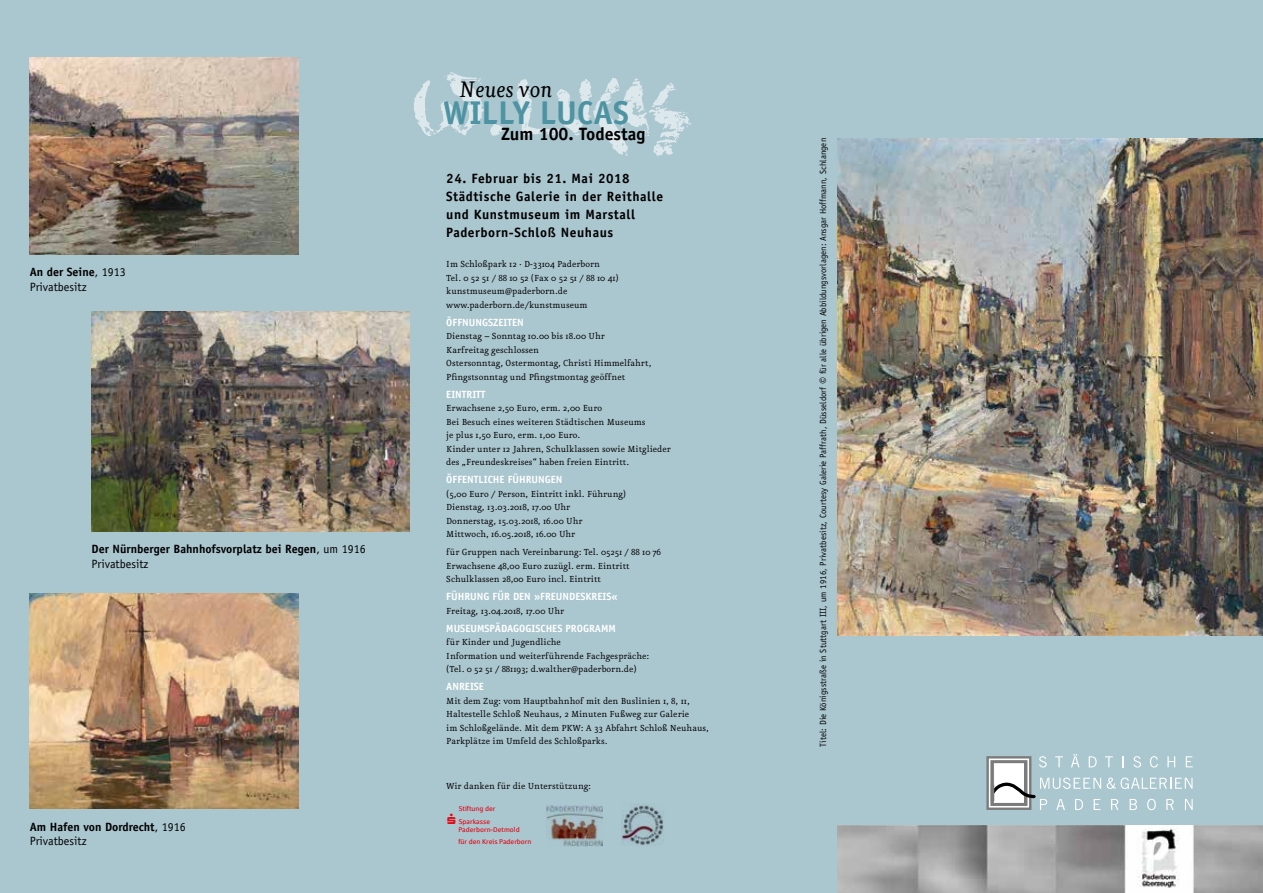
<style>
.page{position:relative;width:1263px;height:893px;background:#aac6cf}
.page>*{position:absolute;margin:0;border:0;box-sizing:border-box;transform-origin:0 0}
.t1{font:700 33px "Officina Sans";color:#4e93a2}
.t2{font:italic 26.85px "Eureka";color:#000}
.t3{font:700 17.85px "Officina Sans";color:#000}
.t4{font:700 13.5px/18px "Officina Sans";letter-spacing:.04em;color:#000}
.t5{font:700 12px/14.4px "Officina Sans";color:#000}
.t6{font:12px/14.4px "Officina Sans";color:#000}
.t7{font:10.5px/13.5px "Eureka";color:#000}
.t8{font:700 10.5px "Officina Sans";color:#fff}
.t9{font:9px "Officina Sans";letter-spacing:.01em;color:#000;scale:.96 1}
.t10{font:6.9px/8.1px "Sparkasse Rg";color:#e30613}
.s1{font-weight:700}
.s2{font-weight:400}
.s3{font-size:13.5px}
</style>
<div class="page">
<img style="left:621px;top:804px;width:43px;height:41px">
<svg style="left:993px;top:763px;width:31px;height:14px"></svg>
<div style="left:986px;top:756px;width:45px;height:54px;border:6px solid #7c7b7b"></div>
<div style="left:994px;top:764px;width:29px;height:38px;background:#fff"></div>
<div style="left:989px;top:758px;width:40px;height:49px;border:2px solid #fff"></div>
<svg style="left:1107px;top:777px;width:85px;height:12px"></svg>
<svg style="left:1039px;top:756px;width:8px;height:11px"></svg>
<svg style="left:1055px;top:756px;width:8px;height:11px"></svg>
<svg style="left:1071px;top:754px;width:8px;height:13px"></svg>
<svg style="left:1089px;top:756px;width:8px;height:11px"></svg>
<svg style="left:1105px;top:756px;width:8px;height:11px"></svg>
<svg style="left:1133px;top:756px;width:8px;height:11px"></svg>
<svg style="left:1150px;top:756px;width:8px;height:11px"></svg>
<svg style="left:1167px;top:756px;width:8px;height:11px"></svg>
<svg style="left:1186px;top:756px;width:7px;height:11px"></svg>
<svg style="left:989px;top:777px;width:112px;height:33px"></svg>
<svg style="left:1111px;top:799px;width:7px;height:11px"></svg>
<svg style="left:1129px;top:799px;width:8px;height:11px"></svg>
<svg style="left:1147px;top:799px;width:9px;height:11px"></svg>
<svg style="left:1166px;top:799px;width:8px;height:11px"></svg>
<svg style="left:1185px;top:799px;width:8px;height:11px"></svg>
<img style="left:838px;top:825px;width:425px;height:68px">
<img style="left:414px;top:72px;width:277px;height:83px">
<img style="left:838px;top:139px;width:425px;height:496px">
<img style="left:546px;top:805px;width:57px;height:41px">
<img style="left:92px;top:311px;width:317px;height:221px">
<img style="left:30px;top:57px;width:268px;height:197px">
<img style="left:30px;top:593px;width:268px;height:216px">
<p class="t6" style="left:30px;top:265px;width:98px"><span class="s1">An der Seine</span>, 1913<br>Privatbesitz</p>
<p class="t5" style="left:92px;top:542px;width:276px">Der Nürnberger Bahnhofsvorplatz bei Regen<span class="s2">, um 1916<br>Privatbesitz</span></p>
<p class="t5" style="left:30px;top:819px;width:158px">Am Hafen von Dordrecht<span class="s2">, 1916<br>Privatbesitz</span></p>
<h2 class="t2" style="left:459px;top:77px;width:95px">Neues von</h2>
<h1 class="t1" style="left:443px;top:92px;width:187px">WILLY LUCAS</h1>
<h3 class="t3" style="left:501px;top:123px;width:146px">Zum 100. Todestag</h3>
<p class="t4" style="left:446px;top:169px;width:218px">24. Februar bis 21. Mai 2018<br>Städtische Galerie in der Reithalle und Kunstmuseum im Marstall<br>Paderborn-Schloß Neuhaus</p>
<p class="t7" style="left:446px;top:258px;width:174px">Im Schloßpark 12 · D-33104 Paderborn<br>Tel. 0 52 51 / 88 10 52 (Fax 0 52 51 / 88 10 41) kunstmuseum@paderborn.de www.paderborn.de/kunstmuseum</p>
<p class="t8" style="left:446px;top:315px;width:79px">ÖFFNUNGSZEITEN</p>
<p class="t7" style="left:446px;top:330px;width:207px">Dienstag – Sonntag 10.00 bis 18.00 Uhr<br>Karfreitag geschlossen<br>Ostersonntag, Ostermontag, Christi Himmelfahrt, Pfingstsonntag und Pfingstmontag geöffnet</p>
<p class="t8" style="left:446px;top:387px;width:41px">EINTRITT</p>
<p class="t7" style="left:446px;top:402px;width:226px">Erwachsene 2,50 Euro, erm. 2,00 Euro<br>Bei Besuch eines weiteren Städtischen Museums<br>je plus 1,50 Euro, erm. 1,00 Euro.<br>Kinder unter 12 Jahren, Schulklassen sowie Mitglieder des „Freundeskreises“ haben freien Eintritt.</p>
<p class="t8" style="left:446px;top:473px;width:118px">ÖFFENTLICHE FÜHRUNGEN</p>
<p class="t7" style="left:446px;top:487px;width:181px">(5,00 Euro / Person, Eintritt inkl. Führung)<br>Dienstag, 13.03.2018, 17.00 Uhr<br>Donnerstag, 15.03.2018, 16.00 Uhr Mittwoch, 16.05.2018, 16.00 Uhr</p>
<p class="t7" style="left:446px;top:546px;width:216px">für Gruppen nach Vereinbarung: Tel. 05251 / 88 10 76<br>Erwachsene 48,00 Euro zuzügl. erm. Eintritt<br>Schulklassen 28,00 Euro incl. Eintritt</p>
<p class="t8" style="left:446px;top:590px;width:173px">FÜHRUNG FÜR DEN »FREUNDESKREIS«</p>
<p class="t7" style="left:446px;top:604px;width:119px">Freitag, 13.04.2018, 17.00 Uhr</p>
<p class="t8" style="left:446px;top:621px;width:171px">MUSEUMSPÄDAGOGISCHES PROGRAMM</p>
<p class="t7" style="left:446px;top:636px;width:204px">für Kinder und Jugendliche<br>Information und weiterführende Fachgespräche: (Tel. 0 52 51 / 881193; d.walther@paderborn.de)</p>
<p class="t8" style="left:446px;top:680px;width:39px">ANREISE</p>
<p class="t7" style="left:446px;top:694px;width:264px">Mit dem Zug: vom Hauptbahnhof mit den Buslinien 1, 8, 11, Haltestelle Schloß Neuhaus, 2 Minuten Fußweg zur Galerie<br>im Schloßgelände. Mit dem PKW: A 33 Abfahrt Schloß Neuhaus, Parkplätze im Umfeld des Schloßparks.</p>
<p class="t7" style="left:446px;top:780px;width:146px">Wir danken für die Unterstützung:</p>
<p class="t10" style="left:459px;top:805px;width:38px">Stiftung der</p>
<p class="t10" style="left:458px;top:817px;width:63px">Sparkasse<br>Paderborn-Detmold</p>
<p class="t10" style="left:458px;top:837px;width:74px">für den Kreis Paderborn</p>
<p class="t9" style="left:818px;top:747px;width:635px;rotate:-90deg">Titel: Die Königsstraße in Stuttgart III, um 1916, Privatbesitz, Courtesy Galerie Paffrath, Düsseldorf <span class="s3">©</span> für alle übrigen Abbildungsvorlagen: Ansgar Hoffmann, Schlangen</p>
</div>
